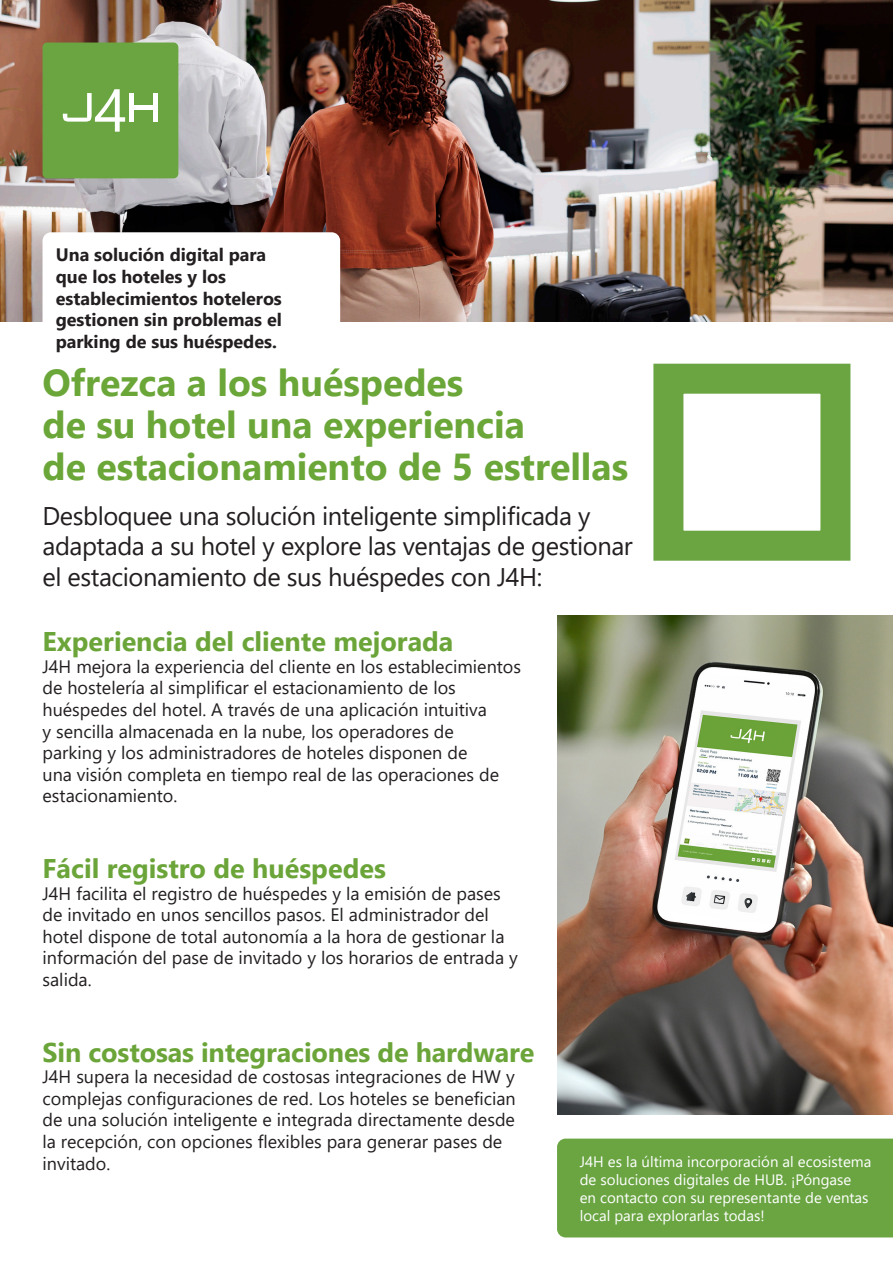
<style>
.page{position:relative;width:893px;height:1263px;background:#fff}
.page>*{position:absolute;margin:0;border:0;box-sizing:border-box;transform-origin:0 0}
.t1{font:700 37.5px/42px "Segoe UI";color:#6ba638}
.t2{font:700 27px "Segoe UI";color:#6ba539}
.t3{font:25.5px/30.6px "Segoe UI";letter-spacing:-.02em;color:#231f20}
.t4{font:18px/21.6px "Segoe UI";color:#231f20}
.t5{font:700 18px/21.6px "Segoe UI";color:#231f20}
.t6{font:15px/18px "Segoe UI";color:#fff}
</style>
<div class="page">
<img style="left:0;top:0;width:893px;height:321px">
<div style="left:43px;top:232px;width:297px;height:137px;background:#fff;border-radius:9px"></div>
<div style="left:43px;top:43px;width:135px;height:135px;background:#6aa542;border-radius:5px"></div>
<svg style="left:63px;top:89px;width:62px;height:43px"></svg>
<div style="left:129px;top:93px;width:5px;height:29px;background:#fff"></div>
<hr style="left:154px;top:93px;width:4px;height:29px;background:#fff">
<div style="left:129px;top:105px;width:29px;height:5px;background:#fff"></div>
<img style="left:557px;top:615px;width:336px;height:499px">
<div style="left:557px;top:1138px;width:336px;height:99px;background:#6aa542"></div>
<svg style="left:653px;top:363px;width:198px;height:198px"></svg>
<p class="t5" style="left:56px;top:243px;width:228px">Una solución digital para que los hoteles y los establecimientos hoteleros gestionen sin problemas el parking de sus huéspedes.</p>
<p class="t1" style="left:43px;top:359px;width:587px">Ofrezca a los huéspedes<br>de su hotel una experiencia<br>de estacionamiento de 5 estrellas</p>
<p class="t3" style="left:43px;top:498px;width:592px">Desbloquee una solución inteligente simplificada y adaptada a su hotel y explore las ventajas de gestionar el estacionamiento de sus huéspedes con J4H:</p>
<p class="t2" style="left:43px;top:616px;width:412px">Experiencia del cliente mejorada</p>
<p class="t4" style="left:43px;top:654px;width:480px">J4H mejora la experiencia del cliente en los establecimientos de hostelería al simplificar el estacionamiento de los huéspedes del hotel. A través de una aplicación intuitiva<br>y sencilla almacenada en la nube, los operadores de<br>parking y los administradores de hoteles disponen de<br>una visión completa en tiempo real de las operaciones de estacionamiento.</p>
<p class="t2" style="left:43px;top:843px;width:345px">Fácil registro de huéspedes</p>
<p class="t4" style="left:43px;top:881px;width:477px">J4H facilita el registro de huéspedes y la emisión de pases de invitado en unos sencillos pasos. El administrador del hotel dispone de total autonomía a la hora de gestionar la información del pase de invitado y los horarios de entrada y salida.</p>
<p class="t2" style="left:43px;top:1026px;width:493px">Sin costosas integraciones de hardware</p>
<p class="t4" style="left:43px;top:1064px;width:475px">J4H supera la necesidad de costosas integraciones de HW y complejas configuraciones de red. Los hoteles se benefician de una solución inteligente e integrada directamente desde la recepción, con opciones flexibles para generar pases de invitado.</p>
<p class="t6" style="left:580px;top:1151px;width:293px">J4H es la última incorporación al ecosistema de soluciones digitales de HUB. ¡Póngase en contacto con su representante de ventas local para explorarlas todas!</p>
</div>
